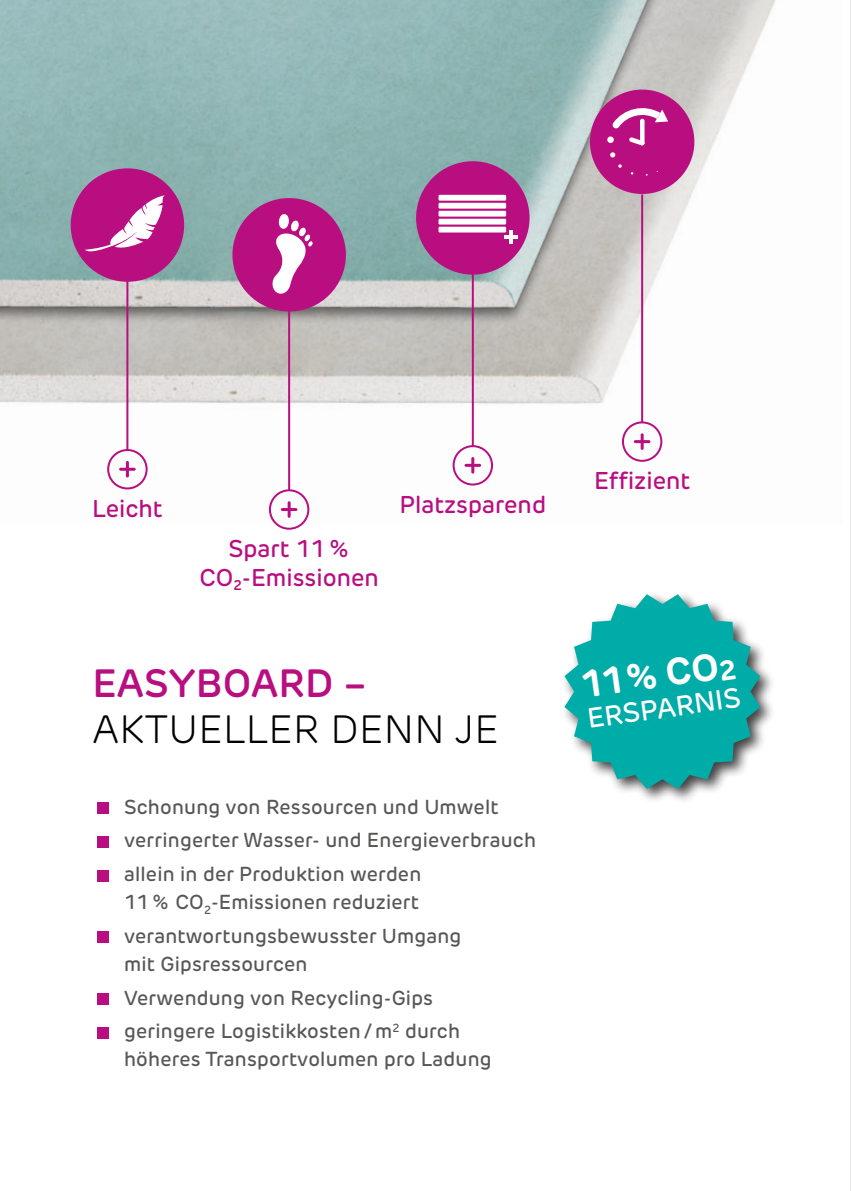
<style>
.page{position:relative;width:851px;height:1191px;background:#fff}
.page>*{position:absolute;margin:0;border:0;box-sizing:border-box;transform-origin:0 0}
.t1{font:300 39px "New Rubrik Edge";letter-spacing:.01em;color:#000}
.t2{font:600 39px "New Rubrik Edge";letter-spacing:.005em;color:#b80e80}
.t3{font:700 37.8px "New Rubrik Edge";color:#fff}
.t4{font:500 27.6px "New Rubrik Edge";color:#fff}
.t5{font:500 24px/28.8px "New Rubrik Edge";color:#b80e80;text-align:center}
.t6{font:500 20px/33.6px "New Rubrik Edge";letter-spacing:.01em;color:#575756}
.s1{font-size:27.8px}
</style>
<div class="page">
<img style="left:0;top:0;width:772px;height:513px">
<hr style="left:126px;top:223px;width:2px;height:226px;background:#b80e80">
<div style="left:107px;top:449px;width:41px;height:40px;border:2px solid #b80e80;border-radius:50%"></div>
<svg style="left:119px;top:461px;width:17px;height:16px"></svg>
<hr style="left:288px;top:262px;width:2px;height:228px;background:#b80e80">
<div style="left:269px;top:489px;width:40px;height:41px;border:2px solid #b80e80;border-radius:50%"></div>
<svg style="left:281px;top:501px;width:16px;height:17px"></svg>
<hr style="left:471px;top:218px;width:2px;height:228px;background:#b80e80">
<div style="left:452px;top:445px;width:41px;height:40px;border:2px solid #b80e80;border-radius:50%"></div>
<svg style="left:464px;top:457px;width:17px;height:16px"></svg>
<hr style="left:641px;top:194px;width:2px;height:228px;background:#b80e80">
<div style="left:622px;top:421px;width:40px;height:41px;border:2px solid #b80e80;border-radius:50%"></div>
<svg style="left:633px;top:433px;width:17px;height:17px"></svg>
<div style="left:97px;top:802px;width:12px;height:12px;background:#b80e80"></div>
<div style="left:97px;top:836px;width:12px;height:11px;background:#b80e80"></div>
<div style="left:97px;top:931px;width:12px;height:11px;background:#b80e80"></div>
<div style="left:97px;top:870px;width:12px;height:11px;background:#b80e80"></div>
<div style="left:97px;top:993px;width:12px;height:11px;background:#b80e80"></div>
<div style="left:97px;top:1027px;width:12px;height:11px;background:#b80e80"></div>
<div style="left:560px;top:590px;width:215px;height:214px;background:#000;opacity:.75"></div>
<svg style="left:564px;top:594px;width:196px;height:195px"></svg>
<div style="left:71px;top:168px;width:113px;height:114px;background:#b80e80;border-radius:50%"></div>
<svg style="left:85px;top:195px;width:80px;height:57px"></svg>
<div style="left:232px;top:198px;width:114px;height:113px;background:#b80e80;border-radius:50%"></div>
<svg style="left:272px;top:214px;width:41px;height:80px"></svg>
<div style="left:416px;top:161px;width:113px;height:114px;background:#b80e80;border-radius:50%"></div>
<div style="left:438px;top:227px;width:68px;height:5px;background:#fff"></div>
<div style="left:438px;top:219px;width:68px;height:5px;background:#fff"></div>
<div style="left:438px;top:211px;width:68px;height:6px;background:#fff"></div>
<div style="left:438px;top:203px;width:68px;height:6px;background:#fff"></div>
<div style="left:438px;top:195px;width:68px;height:6px;background:#fff"></div>
<svg style="left:509px;top:231px;width:3px;height:13px"></svg>
<hr style="left:504px;top:235px;width:13px;height:4px;background:#fff">
<svg style="left:585px;top:85px;width:113px;height:113px;background:#c2599f"></svg>
<hr style="left:850px;top:0;width:1px;height:1191px;background:#d0d0d0">
<p class="t5" style="left:92px;top:495px;width:72px">Leicht</p>
<p class="t5" style="left:199px;top:536px;width:181px">Spart 11 %<br>CO<sub>2</sub>-Emissionen</p>
<p class="t5" style="left:399px;top:492px;width:148px">Platzsparend</p>
<h1 class="t2" style="left:92px;top:662px;width:276px">EASYBOARD –</h1>
<h1 class="t1" style="left:92px;top:708px;width:408px">AKTUELLER DENN JE</h1>
<p class="t6" style="left:124px;top:791px;width:413px">Schonung von Ressourcen und Umwelt verringerter Wasser- und Energieverbrauch allein in der Produktion werden</p>
<p class="t6" style="left:124px;top:887px;width:339px">11 % CO<sub>2</sub>-Emissionen reduziert verantwortungsbewusster Umgang</p>
<p class="t6" style="left:124px;top:948px;width:337px">mit Gipsressourcen<br>Verwendung von Recycling-Gips geringere Logistikkosten / m<sup>2</sup> durch</p>
<p class="t6" style="left:124px;top:1044px;width:369px">höheres Transportvolumen pro Ladung</p>
<p class="t5" style="left:594px;top:468px;width:97px">Effizient</p>
<h2 class="t3" style="left:577px;top:663px;width:158px;rotate:-8deg">11 % CO<span class="s1">2</span></h2>
<h3 class="t4" style="left:586px;top:708px;width:156px;rotate:-8deg">ERSPARNIS</h3>
</div>
